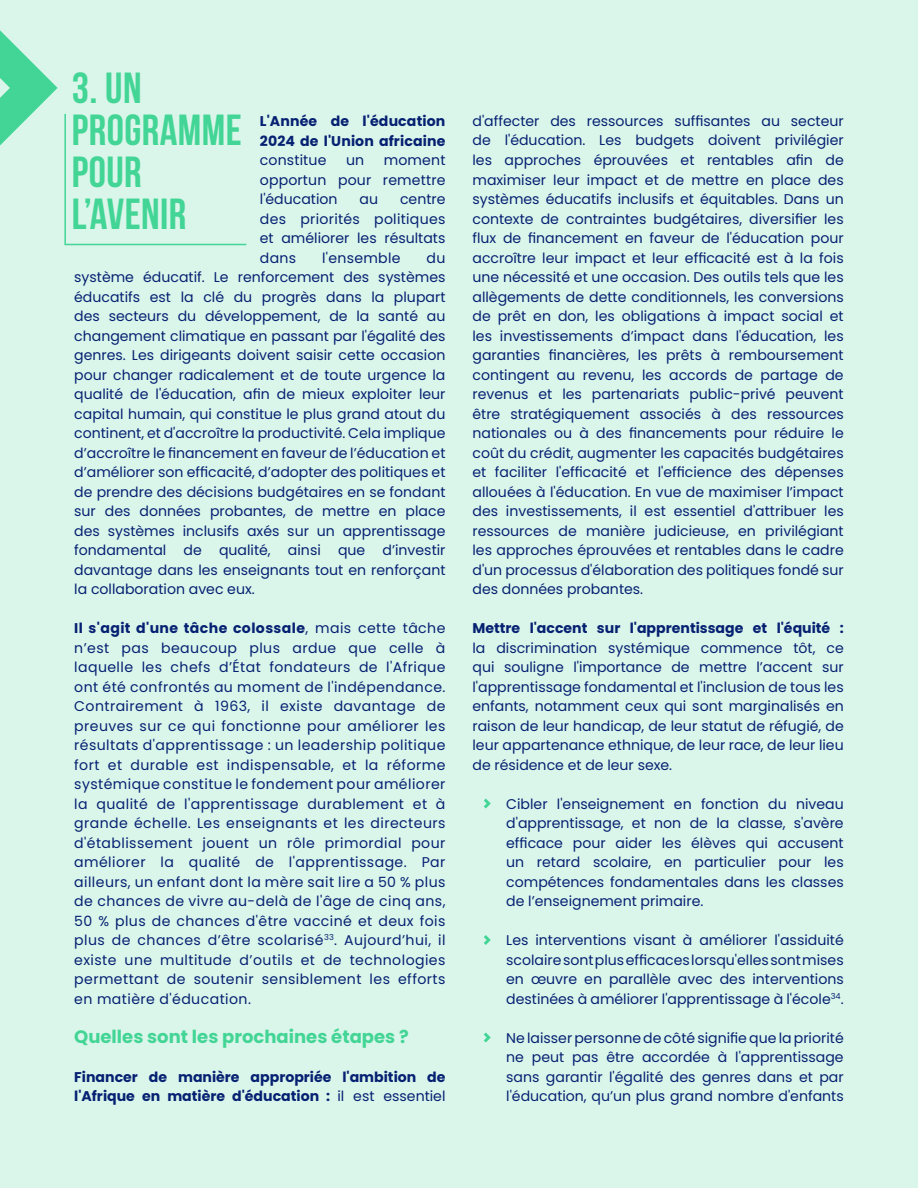
<style>
.page{position:relative;width:918px;height:1188px;background:#daf6ea}
.page>*{position:absolute;margin:0;border:0;box-sizing:border-box;transform-origin:0 0}
.t1{font:700 43.5px/42px "Bebas Neue";letter-spacing:.01em;color:#43d596}
.t2{font:700 18px "Poppins";color:#43d596}
.t3{font:14.1px/19.5px "Poppins";color:#062172;text-align:justify}
.t4{font:700 14.1px/19.5px "Poppins";color:#062172}
.t5{font:14.1px "Poppins";letter-spacing:.02em;color:#062172}
.s1{font-weight:700}
.s2{font-weight:400}
</style>
<div class="page">
<svg style="left:64px;top:113px;width:183px;height:133px"></svg>
<svg style="left:484px;top:799px;width:7px;height:9px"></svg>
<svg style="left:484px;top:935px;width:7px;height:10px"></svg>
<svg style="left:484px;top:1033px;width:7px;height:9px"></svg>
<svg style="left:0;top:30px;width:58px;height:115px"></svg>
<h1 class="t1" style="left:72px;top:67px;width:171px">3. UN<br>PROGRAMME<br>POUR<br>L’AVENIR</h1>
<p class="t4" style="left:260px;top:111px;width:187px">L'Année de l'éducation<br>2024 de l'Union africaine</p>
<p class="t3" style="left:260px;top:150px;width:68px">constitue</p>
<p class="t3" style="left:346px;top:150px;width:20px">un</p>
<p class="t3" style="left:260px;top:150px;width:187px;text-indent:124px">moment opportun pour remettre l'éducation</p>
<p class="t3" style="left:260px;top:189px;width:187px;text-indent:140px">centre des priorités politiques et améliorer les résultats dans</p>
<p class="t3" style="left:360px;top:189px;width:20px">au</p>
<p class="t5" style="left:322px;top:249px;width:80px">l'ensemble</p>
<p class="t3" style="left:74px;top:248px;width:373px;text-indent:352px">du système éducatif. Le renforcement des systèmes éducatifs est la clé du progrès dans la plupart des secteurs du développement, de la santé au changement climatique en passant par l'égalité des genres. Les dirigeants doivent saisir cette occasion pour changer radicalement et de toute urgence la qualité de l'éducation, afin de mieux exploiter leur capital humain, qui constitue le plus grand atout du continent, et d'accroître la productivité. Cela implique d’accroître le financement en faveur de l’éducation et d’améliorer son efficacité, d’adopter des politiques et de prendre des décisions budgétaires en se fondant sur des données probantes, de mettre en place des systèmes inclusifs axés sur un apprentissage fondamental de qualité, ainsi que d’investir davantage dans les enseignants tout en renforçant la collaboration avec eux.</p>
<p class="t3" style="left:74px;top:618px;width:373px"><span class="s1">Il s'agit d'une tâche colossale</span>, mais cette tâche n’est pas beaucoup plus ardue que celle à laquelle les chefs d’État fondateurs de l'Afrique ont été confrontés au moment de l'indépendance.<br>Contrairement à 1963, il existe davantage de preuves sur ce qui fonctionne pour améliorer les résultats d'apprentissage : un leadership politique fort et durable est indispensable, et la réforme systémique constitue le fondement pour améliorer la qualité de l'apprentissage durablement et à grande échelle. Les enseignants et les directeurs d'établissement jouent un rôle primordial pour améliorer la qualité de l'apprentissage. Par ailleurs, un enfant dont la mère sait lire a 50 % plus de chances de vivre au-delà de l'âge de cinq ans, 50 % plus de chances d'être vacciné et deux fois plus de chances d’être scolarisé<sup>33</sup>. Aujourd’hui, il existe une multitude d’outils et de technologies permettant de soutenir sensiblement les efforts en matière d'éducation.</p>
<p class="t2" style="left:74px;top:1026px;width:336px">Quelles sont les prochaines étapes ?</p>
<p class="t4" style="left:74px;top:1067px;width:373px">Financer de manière appropriée l'ambition de l'Afrique en matière d'éducation : <span class="s2">il est essentiel</span></p>
<p class="t3" style="left:473px;top:111px;width:373px">d'affecter des ressources suffisantes au secteur de l'éducation. Les budgets doivent privilégier les approches éprouvées et rentables afin de maximiser leur impact et de mettre en place des systèmes éducatifs inclusifs et équitables. Dans un contexte de contraintes budgétaires, diversifier les flux de financement en faveur de l'éducation pour accroître leur impact et leur efficacité est à la fois une nécessité et une occasion. Des outils tels que les allègements de dette conditionnels, les conversions de prêt en don, les obligations à impact social et les investissements d’impact dans l'éducation, les garanties financières, les prêts à remboursement contingent au revenu, les accords de partage de revenus et les partenariats public-privé peuvent être stratégiquement associés à des ressources nationales ou à des financements pour réduire le coût du crédit, augmenter les capacités budgétaires et faciliter l'efficacité et l'efficience des dépenses allouées à l'éducation. En vue de maximiser l’impact des investissements, il est essentiel d'attribuer les ressources de manière judicieuse, en privilégiant les approches éprouvées et rentables dans le cadre d'un processus d'élaboration des politiques fondé sur des données probantes.</p>
<p class="t4" style="left:473px;top:618px;width:373px">Mettre l'accent sur l'apprentissage et l'équité :</p>
<p class="t3" style="left:473px;top:638px;width:373px">la discrimination systémique commence tôt, ce qui souligne l'importance de mettre l’accent sur l'apprentissage fondamental et l'inclusion de tous les enfants, notamment ceux qui sont marginalisés en raison de leur handicap, de leur statut de réfugié, de leur appartenance ethnique, de leur race, de leur lieu de résidence et de leur sexe.</p>
<p class="t3" style="left:506px;top:794px;width:339px">Cibler l'enseignement en fonction du niveau d'apprentissage, et non de la classe, s'avère efficace pour aider les élèves qui accusent un retard scolaire, en particulier pour les compétences fondamentales dans les classes de l’enseignement primaire.</p>
<p class="t3" style="left:506px;top:930px;width:339px">Les interventions visant à améliorer l'assiduité scolaire sont plus efficaces lorsqu'elles sont mises en œuvre en parallèle avec des interventions destinées à améliorer l'apprentissage à l'école<sup>34</sup>.</p>
<p class="t3" style="left:506px;top:1028px;width:339px">Ne laisser personne de côté signifie que la priorité ne peut pas être accordée à l'apprentissage sans garantir l'égalité des genres dans et par l'éducation, qu’un plus grand nombre d'enfants</p>
</div>
